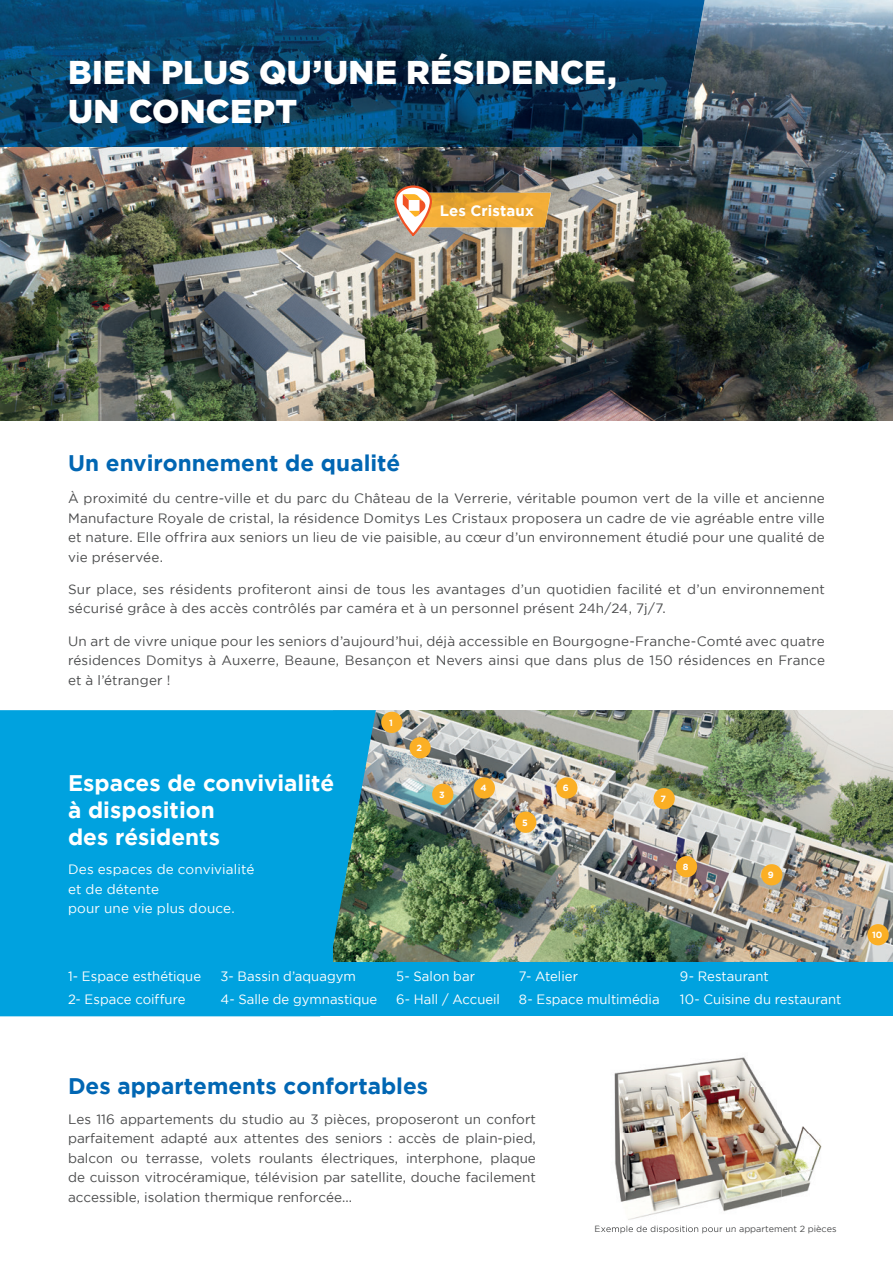
<style>
.page{position:relative;width:893px;height:1263px;background:#fff}
.page>*{position:absolute;margin:0;border:0;box-sizing:border-box;transform-origin:0 0}
.t1{font:900 33px/39.6px "Gotham";letter-spacing:.01em;color:#fff}
.t2{font:700 22.5px "Gotham";color:#0166b3}
.t3{font:700 22.5px/27px "Gotham";color:#fff}
.t4{font:700 15px "Gotham";letter-spacing:.01em;color:#fff}
.t5{font:13.5px/19.5px "Gotham";letter-spacing:.01em;color:#4b4c4d;text-align:justify}
.t6{font:13.5px/22.5px "Gotham";letter-spacing:.005em;color:#fff}
.t7{font:700 9px "Gotham";color:#fff}
</style>
<div class="page">
<div style="left:210px;top:874px;width:683px;height:142px;background:#00a2df"></div>
<img style="left:376px;top:710px;width:517px;height:251px">
<div style="left:0;top:710px;width:376px;height:306px;background:#00a2df"></div>
<img style="left:0;top:0;width:893px;height:421px">
<img style="left:0;top:0;width:705px;height:147px">
<div style="left:409px;top:737px;width:22px;height:21px;background:#fbaf25;border-radius:50%"></div>
<div style="left:381px;top:712px;width:21px;height:21px;background:#fbaf25;border-radius:50%"></div>
<div style="left:432px;top:784px;width:21px;height:21px;background:#fbaf25;border-radius:50%"></div>
<div style="left:474px;top:777px;width:21px;height:22px;background:#fbaf25;border-radius:50%"></div>
<div style="left:653px;top:788px;width:22px;height:21px;background:#fbaf25;border-radius:50%"></div>
<div style="left:556px;top:777px;width:21px;height:22px;background:#fbaf25;border-radius:50%"></div>
<div style="left:515px;top:811px;width:21px;height:22px;background:#fbaf25;border-radius:50%"></div>
<div style="left:761px;top:864px;width:21px;height:21px;background:#fbaf25;border-radius:50%"></div>
<div style="left:867px;top:924px;width:22px;height:21px;background:#fbaf25;border-radius:50%"></div>
<div style="left:676px;top:856px;width:21px;height:21px;background:#fbaf25;border-radius:50%"></div>
<img style="left:614px;top:1057px;width:167px;height:163px">
<img style="left:781px;top:1120px;width:41px;height:78px">
<img style="left:600px;top:1225px;width:141px;height:8px">
<img style="left:433px;top:193px;width:118px;height:34px">
<svg style="left:393px;top:184px;width:40px;height:54px"></svg>
<h1 class="t1" style="left:68px;top:51px;width:550px">BIEN PLUS QU’UNE RÉSIDENCE,<br>UN CONCEPT</h1>
<p class="t4" style="left:440px;top:201px;width:96px">Les Cristaux</p>
<h2 class="t2" style="left:68px;top:450px;width:334px">Un environnement de qualité</h2>
<p class="t5" style="left:68px;top:488px;width:758px">À proximité du centre-ville et du parc du Château de la Verrerie, véritable poumon vert de la ville et ancienne Manufacture Royale de cristal, la résidence Domitys Les Cristaux proposera un cadre de vie agréable entre ville et nature. Elle offrira aux seniors un lieu de vie paisible, au cœur d’un environnement étudié pour une qualité de vie préservée.</p>
<p class="t5" style="left:68px;top:579px;width:758px">Sur place, ses résidents profiteront ainsi de tous les avantages d’un quotidien facilité et d’un environnement sécurisé grâce à des accès contrôlés par caméra et à un personnel présent 24h/24, 7j/7.</p>
<p class="t5" style="left:68px;top:631px;width:758px">Un art de vivre unique pour les seniors d’aujourd’hui, déjà accessible en Bourgogne-Franche-Comté avec quatre résidences Domitys à Auxerre, Beaune, Besançon et Nevers ainsi que dans plus de 150 résidences en France et à l’étranger !</p>
<h2 class="t3" style="left:68px;top:769px;width:268px">Espaces de convivialité à disposition<br>des résidents</h2>
<p class="t6" style="left:68px;top:859px;width:188px;line-height:19.5px">Des espaces de convivialité et de détente<br>pour une vie plus douce.</p>
<p class="t7" style="left:389px;top:717px;width:5px">1</p>
<p class="t7" style="left:416px;top:743px;width:7px">2</p>
<p class="t7" style="left:439px;top:789px;width:7px">3</p>
<p class="t7" style="left:480px;top:783px;width:8px">4</p>
<p class="t7" style="left:522px;top:817px;width:7px">5</p>
<p class="t7" style="left:563px;top:783px;width:7px">6</p>
<p class="t7" style="left:660px;top:793px;width:7px">7</p>
<p class="t7" style="left:683px;top:861px;width:7px">8</p>
<p class="t7" style="left:768px;top:870px;width:7px">9</p>
<p class="t6" style="left:68px;top:965px;width:135px">1- Espace esthétique<br>2- Espace coiffure</p>
<p class="t6" style="left:220px;top:965px;width:158px">3- Bassin d’aquagym<br>4- Salle de gymnastique</p>
<p class="t6" style="left:396px;top:965px;width:105px">5- Salon bar<br>6- Hall / Accueil</p>
<p class="t6" style="left:519px;top:965px;width:142px">7- Atelier<br>8- Espace multimédia</p>
<p class="t6" style="left:680px;top:965px;width:163px">9- Restaurant<br>10- Cuisine du restaurant</p>
<h2 class="t2" style="left:68px;top:1073px;width:362px">Des appartements confortables</h2>
<p class="t5" style="left:68px;top:1109px;width:469px">Les 116 appartements du studio au 3 pièces, proposeront un confort parfaitement adapté aux attentes des seniors : accès de plain-pied, balcon ou terrasse, volets roulants électriques, interphone, plaque de cuisson vitrocéramique, télévision par satellite, douche facilement accessible, isolation thermique renforcée...</p>
<p class="t7" style="left:872px;top:930px;width:12px">10</p>
</div>
